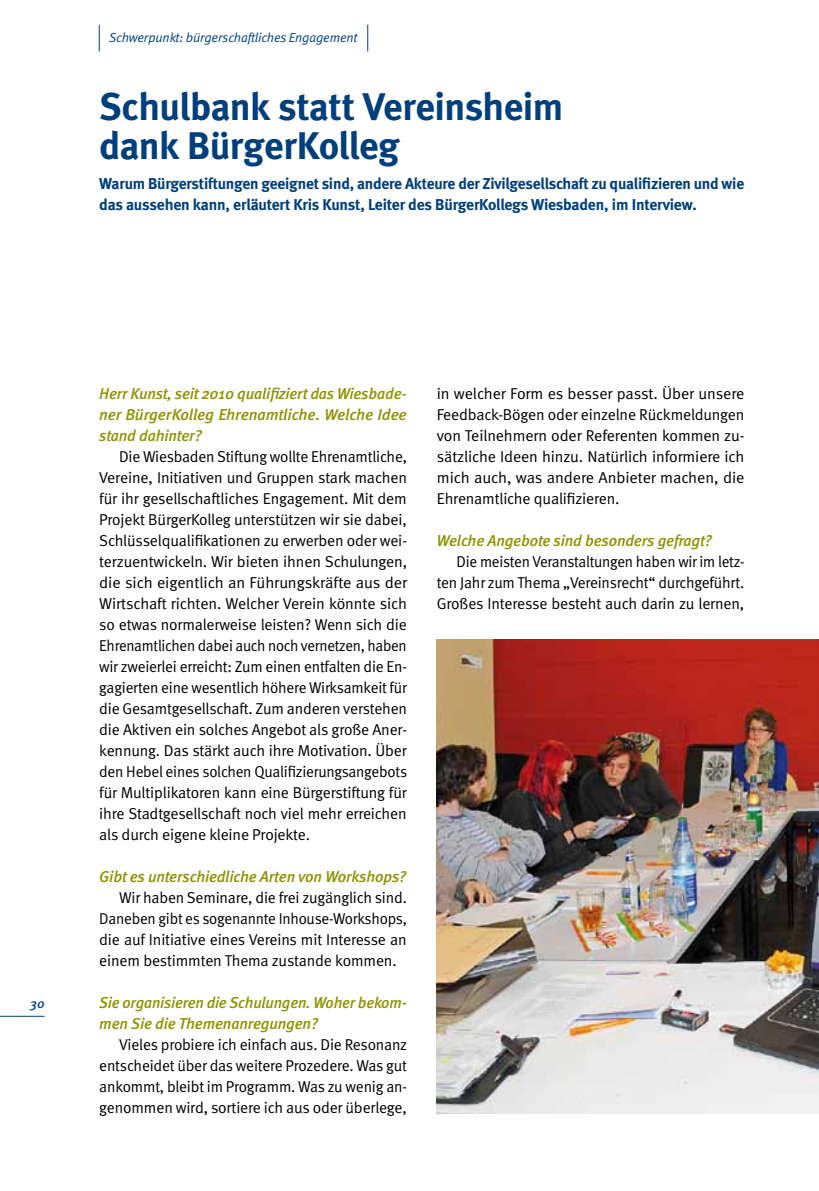
<style>
.page{position:relative;width:819px;height:1191px;background:#fff}
.page>*{position:absolute;margin:0;border:0;box-sizing:border-box;transform-origin:0 0}
.t1{font:700 38.5px/38.5px "Meta";letter-spacing:-.015em;color:#003f7d}
.t2{font:15.75px/21px "Meta Normal";letter-spacing:-.01em;color:#000;text-align:justify}
.t3{font:italic 500 15.75px/21px "Meta";letter-spacing:-.01em;color:#8f9201;text-align:justify}
.t4{font:700 15.75px/21px "Meta";letter-spacing:-.01em;color:#003f7d}
.t5{font:15.75px/21px "Meta Normal";letter-spacing:-.01em;color:#000;text-align:justify;scale:.96 1}
.t6{font:italic 13.12px "Meta Normal";letter-spacing:-.01em;color:#003f7d}
.t7{font:italic 500 13.12px "Meta";color:#003f7d}
</style>
<div class="page">
<svg style="left:99px;top:25px;width:1px;height:27px"></svg>
<hr style="left:0;top:1015px;width:45px;height:1px;background:#003f7d">
<svg style="left:367px;top:25px;width:1px;height:27px"></svg>
<img style="left:437px;top:640px;width:382px;height:473px">
<p class="t6" style="left:109px;top:30px;width:250px">Schwerpunkt: bürgerschaftliches Engagement</p>
<h1 class="t1" style="left:99px;top:87px;width:465px">Schulbank statt Vereinsheim dank BürgerKolleg</h1>
<p class="t4" style="left:99px;top:173px;width:646px">Warum Bürgerstiftungen geeignet sind, andere Akteure der Zivilgesellschaft zu qualifizieren und wie das aussehen kann, erläutert Kris Kunst, Leiter des BürgerKollegs Wiesbaden, im Interview.</p>
<p class="t7" style="left:30px;top:996px;width:16px">30</p>
<p class="t3" style="left:99px;top:383px;width:309px">Herr Kunst, seit 2010 qualifiziert das Wiesbade&shy;ner BürgerKolleg Ehrenamtliche. Welche Idee stand dahinter?</p>
<p class="t2" style="left:99px;top:446px;width:309px;text-indent:20px">Die Wiesbaden Stiftung wollte Ehrenamtliche, Vereine, Initiativen und Gruppen stark machen für ihr gesellschaftliches Engagement. Mit dem Projekt BürgerKolleg unterstützen wir sie dabei, Schlüsselqualifikationen zu erwerben oder wei&shy;terzuentwickeln. Wir bieten ihnen Schulungen, die sich eigentlich an Führungskräfte aus der Wirtschaft richten. Welcher Verein könnte sich so etwas normalerweise leisten? Wenn sich die Ehrenamtlichen dabei auch noch vernetzen, haben wir zweierlei erreicht: Zum einen entfalten die En&shy;gagierten eine wesentlich höhere Wirksamkeit für die Gesamtgesellschaft. Zum anderen verstehen die Aktiven ein solches Angebot als große Aner&shy;kennung. Das stärkt auch ihre Motivation. Über den Hebel eines solchen Qualifizierungsangebots für Multiplikatoren kann eine Bürgerstiftung für ihre Stadtgesellschaft noch viel mehr erreichen als durch eigene kleine Projekte.</p>
<p class="t3" style="left:99px;top:866px;width:308px">Gibt es unterschiedliche Arten von Workshops?</p>
<p class="t2" style="left:99px;top:887px;width:309px;text-indent:20px">Wir haben Seminare, die frei zugänglich sind.<br>Daneben gibt es sogenannte Inhouse-Workshops, die auf Initiative eines Vereins mit Interesse an einem bestimmten Thema zustande kommen.</p>
<p class="t3" style="left:99px;top:992px;width:309px">Sie organisieren die Schulungen. Woher bekom&shy;men Sie die Themenanregungen?</p>
<p class="t2" style="left:99px;top:1034px;width:309px;text-indent:20px">Vieles probiere ich einfach aus. Die Resonanz entscheidet über das weitere Prozedere. Was gut ankommt, bleibt im Programm. Was zu wenig an&shy;genommen wird, sortiere ich aus oder überlege,</p>
<p class="t2" style="left:437px;top:383px;width:309px">in welcher Form es besser passt. Über unsere Feedback-Bögen oder einzelne Rückmeldungen von Teilnehmern oder Referenten kommen zu&shy;sätzliche Ideen hinzu. Natürlich informiere ich mich auch, was andere Anbieter machen, die Ehrenamtliche qualifizieren.</p>
<p class="t3" style="left:437px;top:530px;width:276px">Welche Angebote sind besonders gefragt?</p>
<p class="t5" style="left:437px;top:551px;width:322px;text-indent:20px">Die meisten Veranstaltungen haben wir im letz&shy;ten Jahr zum Thema „Vereinsrecht“ durchgeführt.<br>Großes Interesse besteht auch darin zu lernen,</p>
</div>
